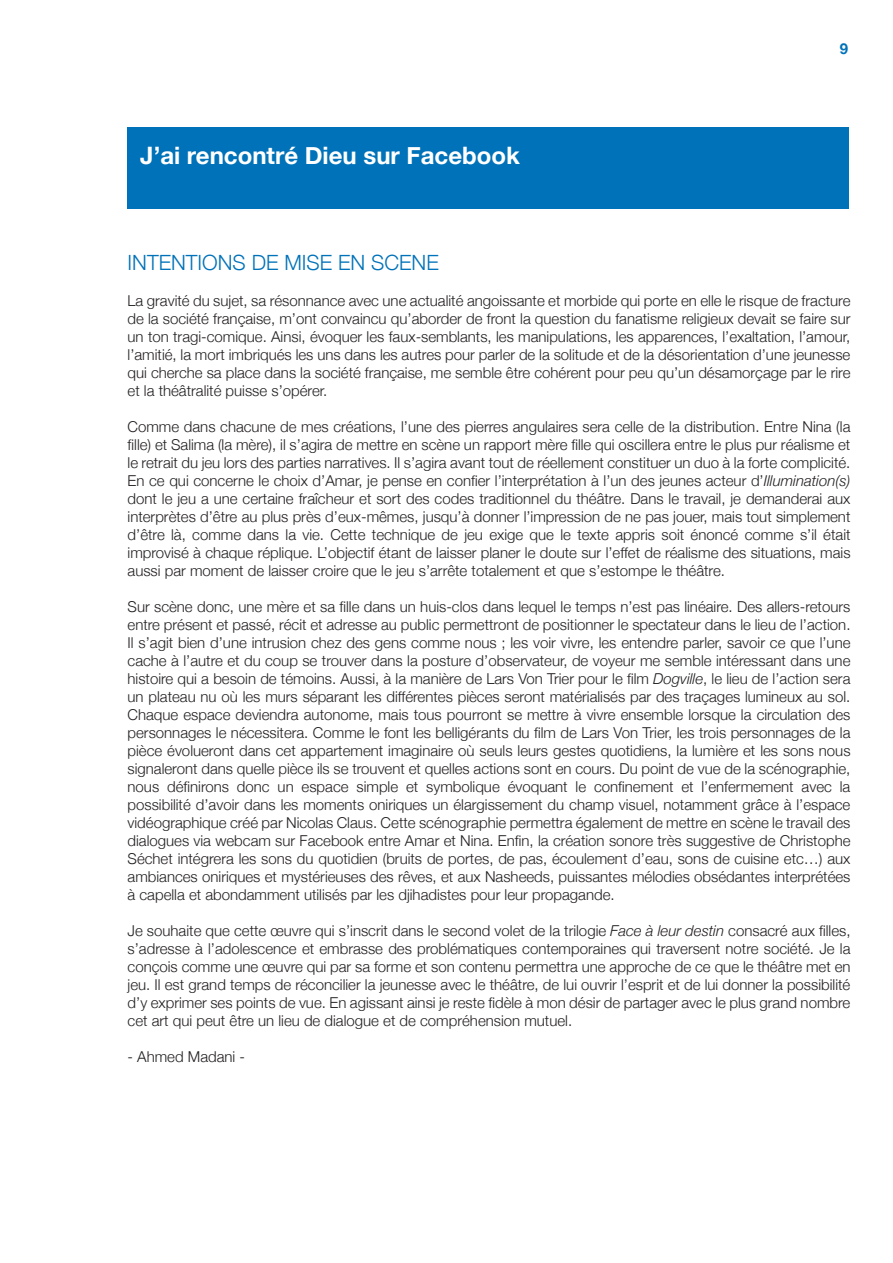
<style>
.page{position:relative;width:893px;height:1263px;background:#fff}
.page>*{position:absolute;margin:0;border:0;box-sizing:border-box;transform-origin:0 0}
.t1{font:700 24px "Helvetica Neue";color:#fff}
.t2{font:300 21px "Helvetica Neue";color:#0072b9}
.t3{font:300 15px/18px "Helvetica Neue";color:#231f20;text-align:justify}
.t4{font:700 15px "Helvetica Neue";color:#0072b9}
.s1{font-style:italic}
</style>
<div class="page">
<div style="left:128px;top:128px;width:721px;height:81px;background:#0072b9"></div>
<h1 class="t1" style="left:140px;top:140px;width:381px">J’ai rencontré Dieu sur Facebook</h1>
<p class="t4" style="left:840px;top:39px;width:10px">9</p>
<h2 class="t2" style="left:128px;top:250px;width:313px">INTENTIONS DE MISE EN SCENE</h2>
<p class="t3" style="left:128px;top:292px;width:724px">La gravité du sujet, sa résonnance avec une actualité angoissante et morbide qui porte en elle le risque de fracture de la société française, m’ont convaincu qu’aborder de front la question du fanatisme religieux devait se faire sur un ton tragi-comique. Ainsi, évoquer les faux-semblants, les manipulations, les apparences, l’exaltation, l’amour, l’amitié, la mort imbriqués les uns dans les autres pour parler de la solitude et de la désorientation d’une jeunesse qui cherche sa place dans la société française, me semble être cohérent pour peu qu’un désamorçage par le rire et la théâtralité puisse s’opérer.</p>
<p class="t3" style="left:128px;top:418px;width:724px">Comme dans chacune de mes créations, l’une des pierres angulaires sera celle de la distribution. Entre Nina (la fille) et Salima (la mère), il s’agira de mettre en scène un rapport mère fille qui oscillera entre le plus pur réalisme et le retrait du jeu lors des parties narratives. Il s’agira avant tout de réellement constituer un duo à la forte complicité.<br>En ce qui concerne le choix d’Amar, je pense en confier l’interprétation à l’un des jeunes acteur d’<span class="s1">Illumination(s) </span>dont le jeu a une certaine fraîcheur et sort des codes traditionnel du théâtre. Dans le travail, je demanderai aux interprètes d’être au plus près d’eux-mêmes, jusqu’à donner l’impression de ne pas jouer, mais tout simplement d’être là, comme dans la vie. Cette technique de jeu exige que le texte appris soit énoncé comme s’il était improvisé à chaque réplique. L’objectif étant de laisser planer le doute sur l’effet de réalisme des situations, mais aussi par moment de laisser croire que le jeu s’arrête totalement et que s’estompe le théâtre.</p>
<p class="t3" style="left:128px;top:598px;width:724px">Sur scène donc, une mère et sa fille dans un huis-clos dans lequel le temps n’est pas linéaire. Des allers-retours entre présent et passé, récit et adresse au public permettront de positionner le spectateur dans le lieu de l’action.<br>Il s’agit bien d’une intrusion chez des gens comme nous ; les voir vivre, les entendre parler, savoir ce que l’une cache à l’autre et du coup se trouver dans la posture d’observateur, de voyeur me semble intéressant dans une histoire qui a besoin de témoins. Aussi, à la manière de Lars Von Trier pour le film <span class="s1">Dogville</span>, le lieu de l’action sera un plateau nu où les murs séparant les différentes pièces seront matérialisés par des traçages lumineux au sol.<br>Chaque espace deviendra autonome, mais tous pourront se mettre à vivre ensemble lorsque la circulation des personnages le nécessitera. Comme le font les belligérants du film de Lars Von Trier, les trois personnages de la pièce évolueront dans cet appartement imaginaire où seuls leurs gestes quotidiens, la lumière et les sons nous signaleront dans quelle pièce ils se trouvent et quelles actions sont en cours. Du point de vue de la scénographie, nous définirons donc un espace simple et symbolique évoquant le confinement et l’enfermement avec la possibilité d’avoir dans les moments oniriques un élargissement du champ visuel, notamment grâce à l’espace vidéographique créé par Nicolas Claus. Cette scénographie permettra également de mettre en scène le travail des dialogues via webcam sur Facebook entre Amar et Nina. Enfin, la création sonore très suggestive de Christophe Séchet intégrera les sons du quotidien (bruits de portes, de pas, écoulement d’eau, sons de cuisine etc…) aux ambiances oniriques et mystérieuses des rêves, et aux Nasheeds, puissantes mélodies obsédantes interprétées à capella et abondamment utilisés par les djihadistes pour leur propagande.</p>
<p class="t3" style="left:128px;top:922px;width:724px">Je souhaite que cette œuvre qui s’inscrit dans le second volet de la trilogie <span class="s1">Face à leur destin</span> consacré aux filles, s’adresse à l’adolescence et embrasse des problématiques contemporaines qui traversent notre société. Je la conçois comme une œuvre qui par sa forme et son contenu permettra une approche de ce que le théâtre met en jeu. Il est grand temps de réconcilier la jeunesse avec le théâtre, de lui ouvrir l’esprit et de lui donner la possibilité d’y exprimer ses points de vue. En agissant ainsi je reste fidèle à mon désir de partager avec le plus grand nombre cet art qui peut être un lieu de dialogue et de compréhension mutuel.</p>
<p class="t3" style="left:128px;top:1048px;width:119px">- Ahmed Madani -</p>
</div>
